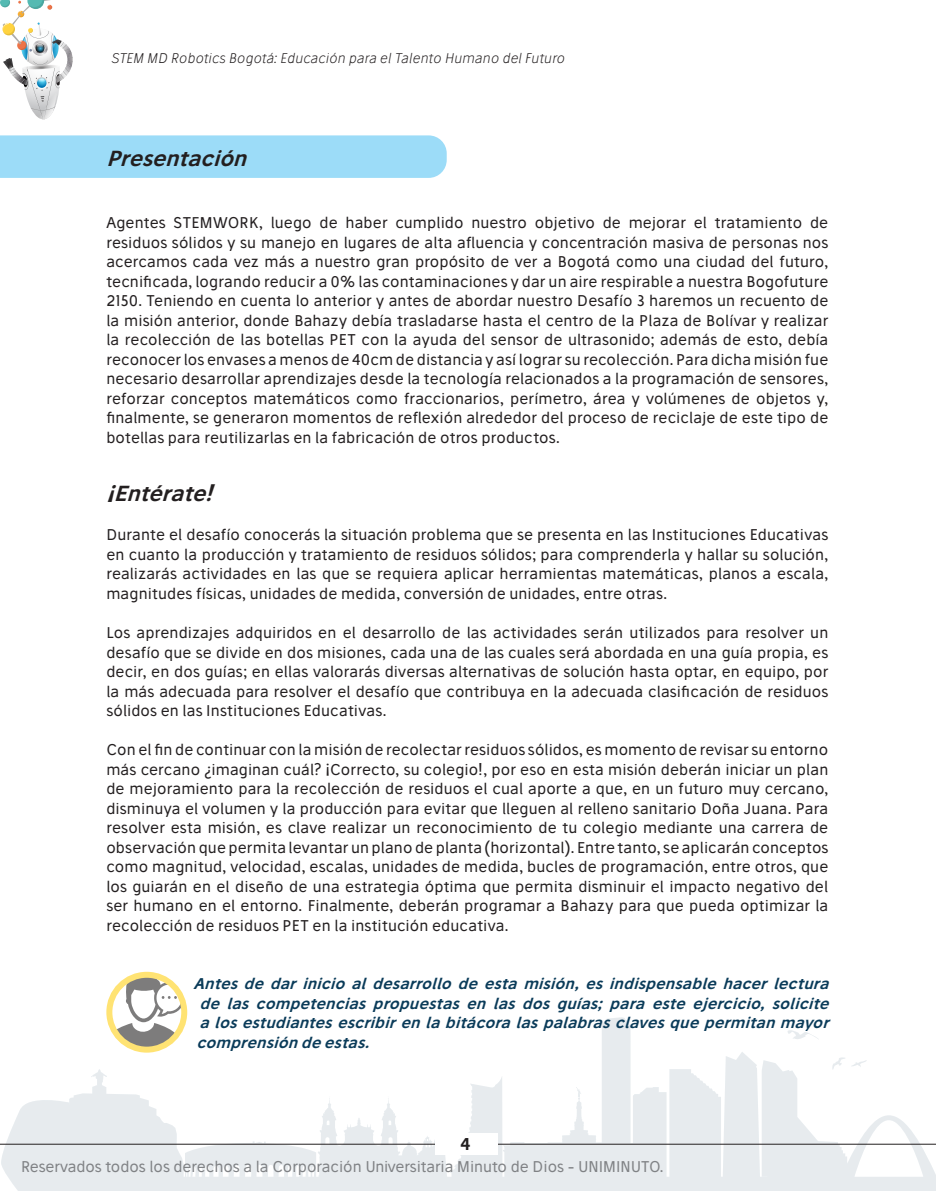
<style>
.page{position:relative;width:936px;height:1191px;background:#fff}
.page>*{position:absolute;margin:0;border:0;box-sizing:border-box;transform-origin:0 0}
.t1{font:italic 600 21px "Stilu";color:#231f20}
.t2{font:600 16.5px "Stilu";color:#231f20}
.texto_profesor{font:15px/19.5px "Stilu";letter-spacing:.01em;color:#231f20;text-align:justify}
.texto_profesor-2{font:italic 600 15px/19.5px "Stilu";color:#0a3b59;text-align:justify}
.t3{font:15px "Stilu";color:#808285}
.t4{font:italic 300 13.5px "Stilu";letter-spacing:.01em;color:#231f20}
</style>
<div class="page">
<svg style="left:88px;top:1017px;width:847px;height:174px"></svg>
<svg style="left:1px;top:1093px;width:87px;height:98px"></svg>
<hr style="left:0;top:1144px;width:935px;height:1px;background:#231f20">
<div style="left:435px;top:1133px;width:62px;height:22px;background:#fff"></div>
<svg style="left:0;top:0;width:73px;height:119px"></svg>
<div style="left:0;top:135px;width:446px;height:43px;background:#9cdcf8"></div>
<svg style="left:109px;top:978px;width:75px;height:71px"></svg>
<div style="left:106px;top:971px;width:81px;height:81px;border:6px solid #fc0;border-radius:50%"></div>
<p class="t4" style="left:112px;top:50px;width:455px">STEM MD Robotics Bogotá: Educación para el Talento Humano del Futuro</p>
<p class="t1" style="left:106px;top:144px;width:149px">Presentación</p>
<p class="texto_profesor" style="left:106px;top:213px;width:723px">Agentes STEMWORK, luego de haber cumplido nuestro objetivo de mejorar el tratamiento de residuos sólidos y su manejo en lugares de alta afluencia y concentración masiva de personas nos acercamos cada vez más a nuestro gran propósito de ver a Bogotá como una ciudad del futuro, tecnificada, logrando reducir a 0% las contaminaciones y dar un aire respirable a nuestra Bogofuture 2150. Teniendo en cuenta lo anterior y antes de abordar nuestro Desafío 3 haremos un recuento de la misión anterior, donde Bahazy debía trasladarse hasta el centro de la Plaza de Bolívar y realizar la recolección de las botellas PET con la ayuda del sensor de ultrasonido; además de esto, debía reconocer los envases a menos de 40cm de distancia y así lograr su recolección. Para dicha misión fue necesario desarrollar aprendizajes desde la tecnología relacionados a la programación de sensores, reforzar conceptos matemáticos como fraccionarios, perímetro, área y volúmenes de objetos y, finalmente, se generaron momentos de reflexión alrededor del proceso de reciclaje de este tipo de botellas para reutilizarlas en la fabricación de otros productos.</p>
<p class="t1" style="left:106px;top:480px;width:115px">¡Entérate!</p>
<p class="texto_profesor" style="left:106px;top:525px;width:723px">Durante el desafío conocerás la situación problema que se presenta en las Instituciones Educativas en cuanto la producción y tratamiento de residuos sólidos; para comprenderla y hallar su solución, realizarás actividades en las que se requiera aplicar herramientas matemáticas, planos a escala, magnitudes físicas, unidades de medida, conversión de unidades, entre otras.</p>
<p class="texto_profesor" style="left:106px;top:622px;width:723px">Los aprendizajes adquiridos en el desarrollo de las actividades serán utilizados para resolver un desafío que se divide en dos misiones, cada una de las cuales será abordada en una guía propia, es decir, en dos guías; en ellas valorarás diversas alternativas de solución hasta optar, en equipo, por la más adecuada para resolver el desafío que contribuya en la adecuada clasificación de residuos sólidos en las Instituciones Educativas.</p>
<p class="texto_profesor" style="left:106px;top:739px;width:723px">Con el fin de continuar con la misión de recolectar residuos sólidos, es momento de revisar su entorno más cercano ¿imaginan cuál? ¡Correcto, su colegio!, por eso en esta misión deberán iniciar un plan de mejoramiento para la recolección de residuos el cual aporte a que, en un futuro muy cercano, disminuya el volumen y la producción para evitar que lleguen al relleno sanitario Doña Juana. Para resolver esta misión, es clave realizar un reconocimiento de tu colegio mediante una carrera de observación que permita levantar un plano de planta (horizontal). Entre tanto, se aplicarán conceptos como magnitud, velocidad, escalas, unidades de medida, bucles de programación, entre otros, que los guiarán en el diseño de una estrategia óptima que permita disminuir el impacto negativo del ser humano en el entorno. Finalmente, deberán programar a Bahazy para que pueda optimizar la recolección de residuos PET en la institución educativa.</p>
<p class="texto_profesor-2" style="left:193px;top:973px;width:642px">Antes de dar inicio al desarrollo de esta misión, es indispensable hacer lectura de las competencias propuestas en las dos guías; para este ejercicio, solicite alosestudiantesescribirenlabitácoralaspalabrasclavesquepermitanmayor comprensióndeestas.</p>
<p class="t2" style="left:460px;top:1133px;width:12px">4</p>
<p class="t3" style="left:21px;top:1157px;width:644px">Reservados todos los derechos a la Corporación Universitaria Minuto de Dios - UNIMINUTO.</p>
</div>
